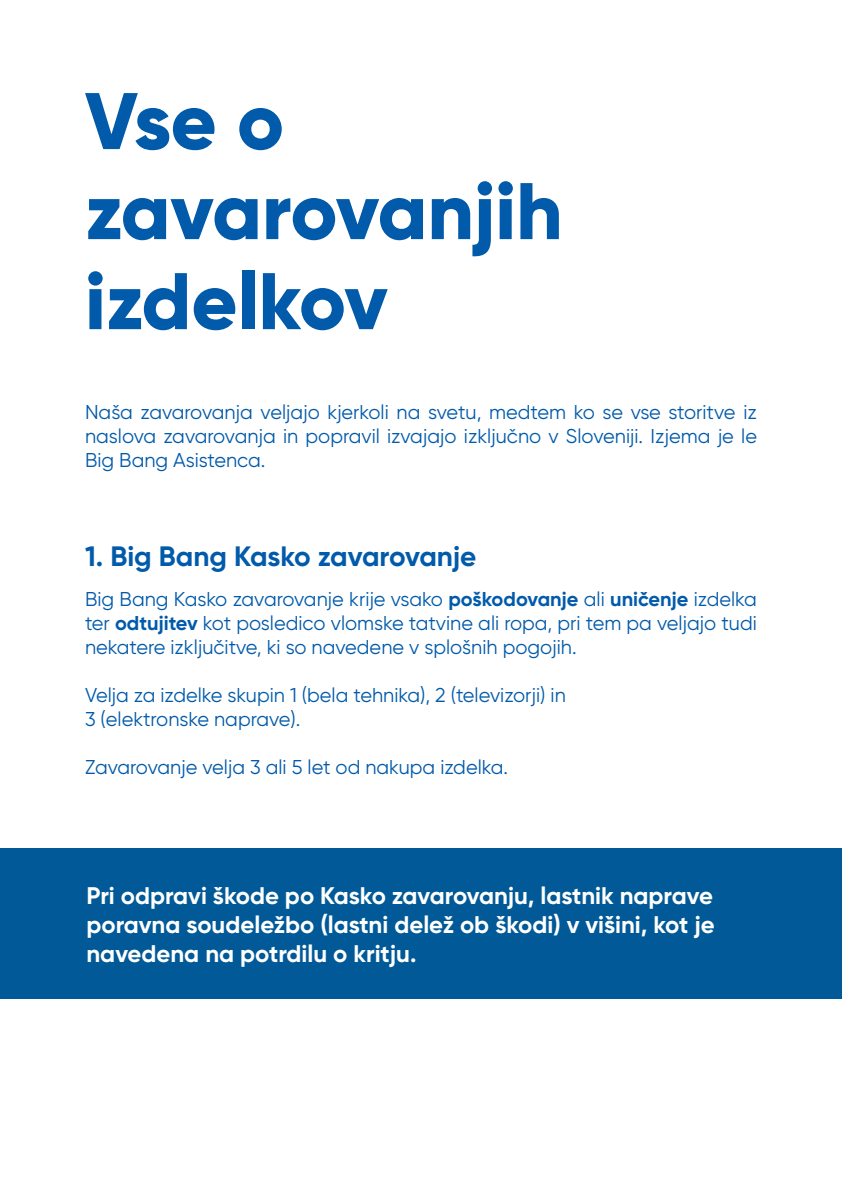
<style>
.page{position:relative;width:842px;height:1191px;background:#fff}
.page>*{position:absolute;margin:0;border:0;box-sizing:border-box;transform-origin:0 0}
.t1{font:800 80px/90px "Gilroy";letter-spacing:-.01em;color:#015aaa}
.t2{font:700 28px "Gilroy";letter-spacing:-.005em;color:#015aaa}
.t3{font:700 24px/28.8px "Gilroy";color:#fff;text-align:justify}
.t4{font:20px/24px "Gilroy";color:#015aaa;text-align:justify}
.s1{font-weight:700}
</style>
<div class="page">
<div style="left:0;top:848px;width:842px;height:150px;background:#015a97"></div>
<h1 class="t1" style="left:85px;top:76px;width:479px">Vse o zavarovanjih izdelkov</h1>
<p class="t4" style="left:85px;top:400px;width:673px">Naša zavarovanja veljajo kjerkoli na svetu, medtem ko se vse storitve iz naslova zavarovanja in popravil izvajajo izključno v Sloveniji. Izjema je le Big Bang Asistenca.</p>
<h2 class="t2" style="left:85px;top:539px;width:393px">1. Big Bang Kasko zavarovanje</h2>
<p class="t4" style="left:85px;top:587px;width:673px">Big Bang Kasko zavarovanje krije vsako <span class="s1">poškodovanje</span> ali <span class="s1">uničenje</span> izdelka ter <span class="s1">odtujitev</span> kot posledico vlomske tatvine ali ropa, pri tem pa veljajo tudi nekatere izključitve, ki so navedene v splošnih pogojih.</p>
<p class="t4" style="left:85px;top:683px;width:482px">Velja za izdelke skupin 1 (bela tehnika), 2 (televizorji) in<br>3 (elektronske naprave).</p>
<p class="t4" style="left:85px;top:755px;width:424px">Zavarovanje velja 3 ali 5 let od nakupa izdelka.</p>
<p class="t3" style="left:86px;top:881px;width:630px">Pri odpravi škode po Kasko zavarovanju, lastnik naprave poravna soudeležbo (lastni delež ob škodi) v višini, kot je navedena na potrdilu o kritju.</p>
</div>
